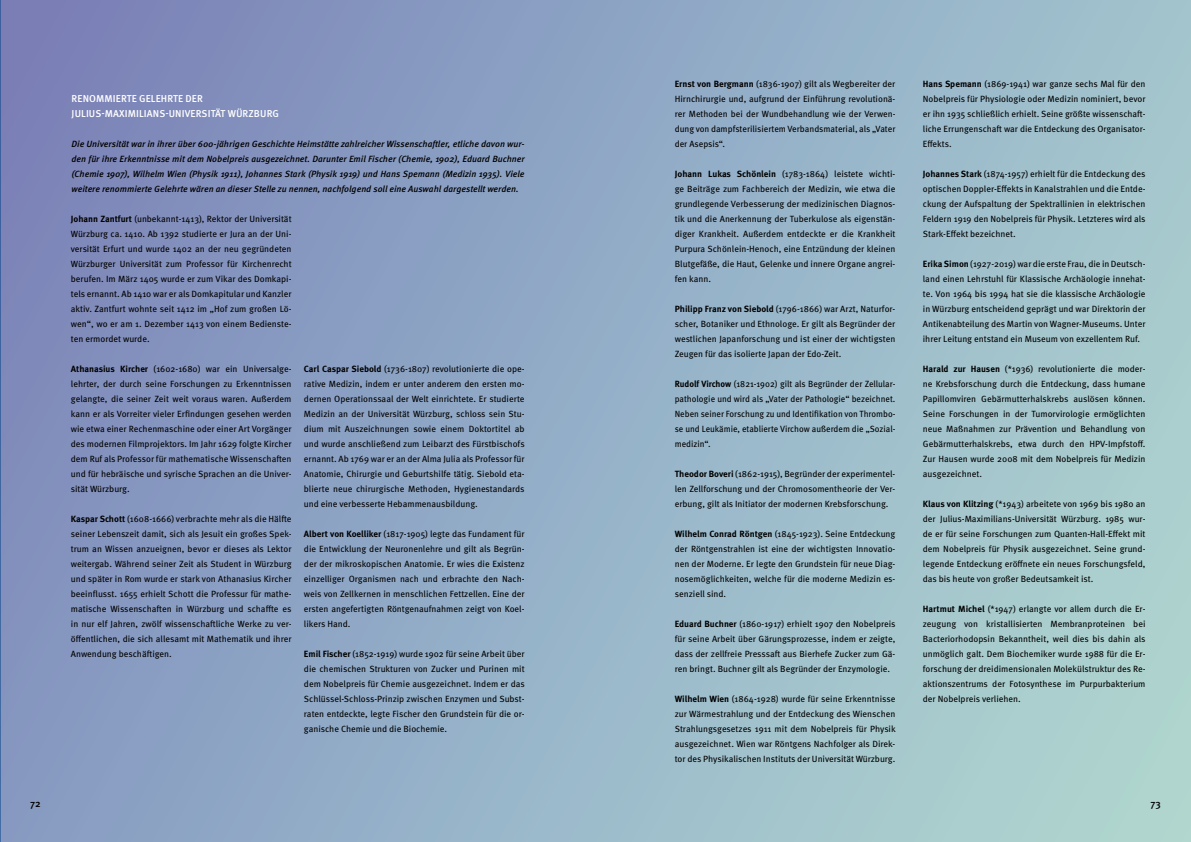
<style>
.page{position:relative;width:1191px;height:842px;background:#fff}
.page>*{position:absolute;margin:0;border:0;box-sizing:border-box;transform-origin:0 0}
.t1{font:500 10px/15px "Meta Pro";letter-spacing:.01em;color:#fff}
.t2{font:500 10px "Meta Pro";color:#000}
.t3{font:9px/15px "Meta Pro";color:#000;text-align:justify}
.t4{font:italic 500 9px/15px "Meta Pro";color:#000;text-align:justify}
.t5{font:9px/15px "Meta Pro";color:#000;text-align:justify;scale:.96 1}
.s1{font-weight:700}
</style>
<div class="page">
<div style="left:0;top:0;width:1191px;height:842px;background:linear-gradient(to right,#7f8cbd,#abd1d0)"></div>
<hr style="left:0;top:0;width:1px;height:842px;background:#004289">
<p class="t1" style="left:72px;top:91px;width:209px">RENOMMIERTE GELEHRTE DER<br>JULIUS-MAXIMILIANS-UNIVERSITÄT WÜRZBURG</p>
<p class="t4" style="left:72px;top:136px;width:455px">Die Universität war in ihrer über 600-jährigen Geschichte Heimstätte zahlreicher Wissenschaftler, etliche davon wur&shy;den für ihre Erkenntnisse mit dem Nobelpreis ausgezeichnet. Darunter Emil Fischer (Chemie, 1902), Eduard Buchner (Chemie 1907), Wilhelm Wien (Physik 1911), Johannes Stark (Physik 1919) und Hans Spemann (Medizin 1935). Viele weitere renommierte Gelehrte wären an dieser Stelle zu nennen, nachfolgend soll eine Auswahl dargestellt werden.</p>
<p class="t3" style="left:71px;top:210px;width:222px"><span class="s1">Johann Zantfurt</span> (unbekannt-1413), Rektor der Universität Würzburg ca. 1410. Ab 1392 studierte er Jura an der Uni&shy;versität Erfurt und wurde 1402 an der neu gegründeten Würzburger Universität zum Professor für Kirchenrecht berufen. Im März 1405 wurde er zum Vikar des Domkapi&shy;tels ernannt. Ab 1410 war er als Domkapitular und Kanzler aktiv. Zantfurt wohnte seit 1412 im „Hof zum großen Lö&shy;wen“, wo er am 1. Dezember 1413 von einem Bedienste&shy;ten ermordet wurde.</p>
<p class="t3" style="left:71px;top:360px;width:222px"><span class="s1">Athanasius Kircher</span> (1602-1680) war ein Universalge&shy;lehrter, der durch seine Forschungen zu Erkenntnissen gelangte, die seiner Zeit weit voraus waren. Außerdem kann er als Vorreiter vieler Erfindungen gesehen werden wie etwa einer Rechenmaschine oder einer Art Vorgänger des modernen Filmprojektors. Im Jahr 1629 folgte Kircher dem Ruf als Professor für mathematische Wissenschaften und für hebräische und syrische Sprachen an die Univer&shy;sität Würzburg.</p>
<p class="t3" style="left:71px;top:511px;width:222px"><span class="s1">Kaspar Schott</span> (1608-1666) verbrachte mehr als die Hälfte seiner Lebenszeit damit, sich als Jesuit ein großes Spek&shy;trum an Wissen anzueignen, bevor er dieses als Lektor weitergab. Während seiner Zeit als Student in Würzburg und später in Rom wurde er stark von Athanasius Kircher beeinflusst. 1655 erhielt Schott die Professur für mathe&shy;matische Wissenschaften in Würzburg und schaffte es in nur elf Jahren, zwölf wissenschaftliche Werke zu ver&shy;öffentlichen, die sich allesamt mit Mathematik und ihrer Anwendung beschäftigen.</p>
<p class="t3" style="left:304px;top:360px;width:222px"><span class="s1">Carl Caspar Siebold</span> (1736-1807) revolutionierte die ope&shy;rative Medizin, indem er unter anderem den ersten mo&shy;dernen Operationssaal der Welt einrichtete. Er studierte Medizin an der Universität Würzburg, schloss sein Stu&shy;dium mit Auszeichnungen sowie einem Doktortitel ab und wurde anschließend zum Leibarzt des Fürstbischofs ernannt. Ab 1769 war er an der Alma Julia als Professor für Anatomie, Chirurgie und Geburtshilfe tätig. Siebold eta&shy;blierte neue chirurgische Methoden, Hygienestandards und eine verbesserte Hebammenausbildung.</p>
<p class="t3" style="left:304px;top:525px;width:222px"><span class="s1">Albert von Koelliker</span> (1817-1905) legte das Fundament für die Entwicklung der Neuronenlehre und gilt als Begrün&shy;der der mikroskopischen Anatomie. Er wies die Existenz einzelliger Organismen nach und erbrachte den Nach&shy;weis von Zellkernen in menschlichen Fettzellen. Eine der ersten angefertigten Röntgenaufnahmen zeigt von Koel&shy;likers Hand.</p>
<p class="t3" style="left:304px;top:646px;width:222px"><span class="s1">Emil Fischer</span> (1852-1919) wurde 1902 für seine Arbeit über die chemischen Strukturen von Zucker und Purinen mit dem Nobelpreis für Chemie ausgezeichnet. Indem er das Schlüssel-Schloss-Prinzip zwischen Enzymen und Subst&shy;raten entdeckte, legte Fischer den Grundstein für die or&shy;ganische Chemie und die Biochemie.</p>
<p class="t3" style="left:675px;top:76px;width:222px"><span class="s1">Ernst von Bergmann</span> (1836-1907) gilt als Wegbereiter der Hirnchirurgie und, aufgrund der Einführung revolutionä&shy;rer Methoden bei der Wundbehandlung wie der Verwen&shy;dung von dampfsterilisiertem Verbandsmaterial, als „Vater der Asepsis“.</p>
<p class="t3" style="left:675px;top:165px;width:222px"><span class="s1">Johann Lukas Schönlein</span> (1783-1864) leistete wichti&shy;ge Beiträge zum Fachbereich der Medizin, wie etwa die grundlegende Verbesserung der medizinischen Diagnos&shy;tik und die Anerkennung der Tuberkulose als eigenstän&shy;diger Krankheit. Außerdem entdeckte er die Krankheit Purpura Schönlein-Henoch, eine Entzündung der kleinen Blutgefäße, die Haut, Gelenke und innere Organe angrei&shy;fen kann.</p>
<p class="t3" style="left:675px;top:300px;width:222px"><span class="s1">Philipp Franz von Siebold</span> (1796-1866) war Arzt, Naturfor&shy;scher, Botaniker und Ethnologe. Er gilt als Begründer der westlichen Japanforschung und ist einer der wichtigsten Zeugen für das isolierte Japan der Edo-Zeit.</p>
<p class="t5" style="left:675px;top:375px;width:231px"><span class="s1">Rudolf Virchow</span> (1821-1902) gilt als Begründer der Zellular&shy;pathologie und wird als „Vater der Pathologie“ bezeichnet.<br>Neben seiner Forschung zu und Identifikation von Thrombo&shy;se und Leukämie, etablierte Virchow außerdem die „Sozial&shy;medizin“.</p>
<p class="t3" style="left:675px;top:465px;width:222px"><span class="s1">Theodor Boveri</span> (1862-1915), Begründer der experimentel&shy;len Zellforschung und der Chromosomentheorie der Ver&shy;erbung, gilt als Initiator der modernen Krebsforschung.</p>
<p class="t3" style="left:675px;top:525px;width:222px"><span class="s1">Wilhelm Conrad Röntgen</span> (1845-1923). Seine Entdeckung der Röntgenstrahlen ist eine der wichtigsten Innovatio&shy;nen der Moderne. Er legte den Grundstein für neue Diag&shy;nosemöglichkeiten, welche für die moderne Medizin es&shy;senziell sind.</p>
<p class="t3" style="left:675px;top:615px;width:222px"><span class="s1">Eduard Buchner</span> (1860-1917) erhielt 1907 den Nobelpreis für seine Arbeit über Gärungsprozesse, indem er zeigte, dass der zellfreie Presssaft aus Bierhefe Zucker zum Gä&shy;ren bringt. Buchner gilt als Begründer der Enzymologie.</p>
<p class="t3" style="left:675px;top:690px;width:222px"><span class="s1">Wilhelm Wien</span> (1864-1928) wurde für seine Erkenntnisse zur Wärmestrahlung und der Entdeckung des Wienschen Strahlungsgesetzes 1911 mit dem Nobelpreis für Physik ausgezeichnet. Wien war Röntgens Nachfolger als Direk&shy;tor des Physikalischen Instituts der Universität Würzburg.</p>
<p class="t3" style="left:923px;top:76px;width:224px"><span class="s1">Hans Spemann</span> (1869-1941) war ganze sechs Mal für den Nobelpreis für Physiologie oder Medizin nominiert, bevor er ihn 1935 schließlich erhielt. Seine größte wissenschaft&shy;liche Errungenschaft war die Entdeckung des Organisator-Effekts.</p>
<p class="t3" style="left:923px;top:165px;width:224px"><span class="s1">Johannes Stark</span> (1874-1957) erhielt für die Entdeckung des optischen Doppler-Effekts in Kanalstrahlen und die Entde&shy;ckung der Aufspaltung der Spektrallinien in elektrischen Feldern 1919 den Nobelpreis für Physik. Letzteres wird als Stark-Effekt bezeichnet.</p>
<p class="t3" style="left:923px;top:255px;width:224px"><span class="s1">Erika Simon</span> (1927-2019) war die erste Frau, die in Deutsch&shy;land einen Lehrstuhl für Klassische Archäologie innehat&shy;te. Von 1964 bis 1994 hat sie die klassische Archäologie in Würzburg entscheidend geprägt und war Direktorin der Antikenabteilung des Martin von Wagner-Museums. Unter ihrer Leitung entstand ein Museum von exzellentem Ruf.</p>
<p class="t3" style="left:923px;top:360px;width:224px"><span class="s1">Harald zur Hausen</span> (*1936) revolutionierte die moder&shy;ne Krebsforschung durch die Entdeckung, dass humane Papillomviren Gebärmutterhalskrebs auslösen können.<br>Seine Forschungen in der Tumorvirologie ermöglichten neue Maßnahmen zur Prävention und Behandlung von Gebärmutterhalskrebs, etwa durch den HPV-Impfstoff.<br>Zur Hausen wurde 2008 mit dem Nobelpreis für Medizin ausgezeichnet.</p>
<p class="t3" style="left:923px;top:496px;width:224px"><span class="s1">Klaus von Klitzing</span> (*1943) arbeitete von 1969 bis 1980 an der Julius-Maximilians-Universität Würzburg. 1985 wur&shy;de er für seine Forschungen zum Quanten-Hall-Effekt mit dem Nobelpreis für Physik ausgezeichnet. Seine grund&shy;legende Entdeckung eröffnete ein neues Forschungsfeld, das bis heute von großer Bedeutsamkeit ist.</p>
<p class="t3" style="left:923px;top:601px;width:224px"><span class="s1">Hartmut Michel</span> (*1947) erlangte vor allem durch die Er&shy;zeugung von kristallisierten Membranproteinen bei Bacteriorhodopsin Bekanntheit, weil dies bis dahin als unmöglich galt. Dem Biochemiker wurde 1988 für die Er&shy;forschung der dreidimensionalen Molekülstruktur des Re&shy;aktionszentrums der Fotosynthese im Purpurbakterium der Nobelpreis verliehen.</p>
<p class="t2" style="left:30px;top:797px;width:12px">72</p>
<p class="t2" style="left:1150px;top:797px;width:12px">73</p>
</div>
